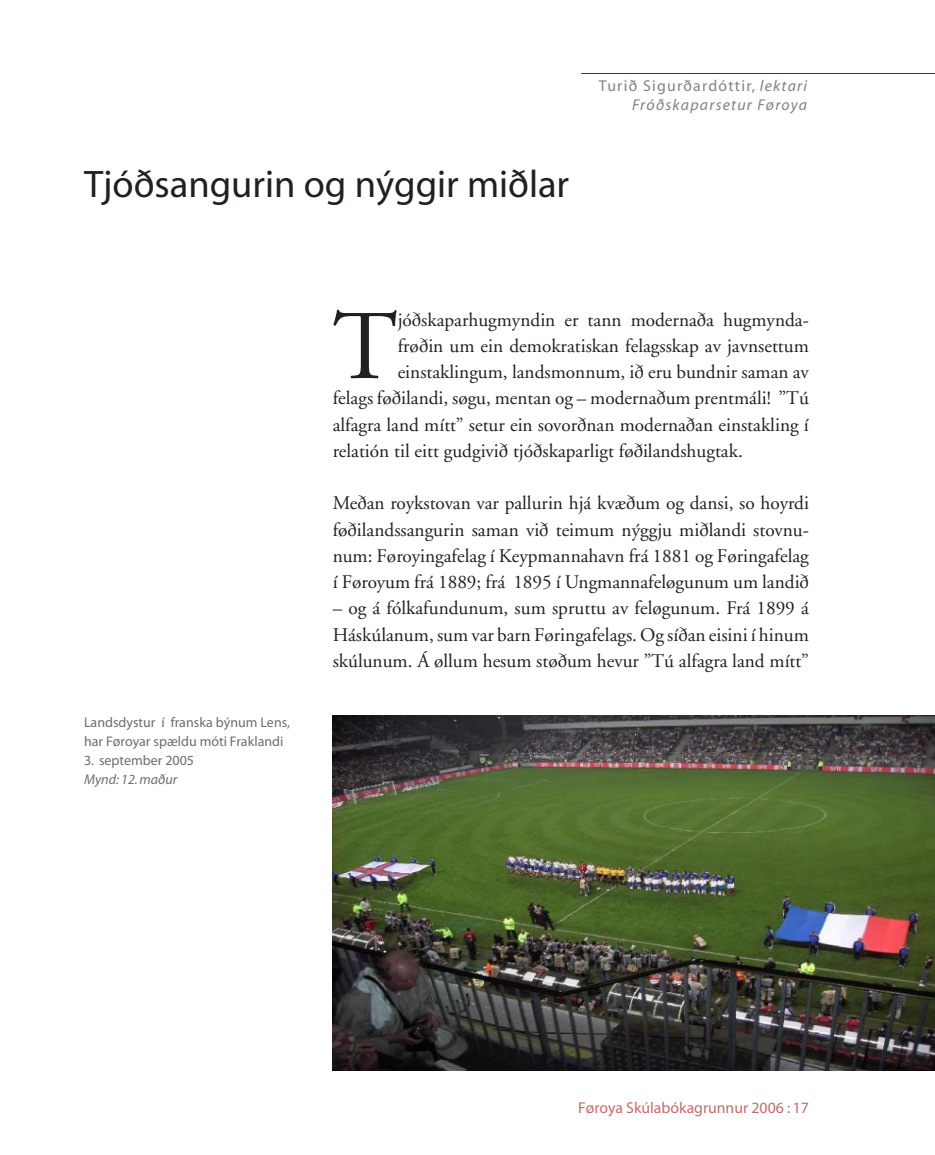
<style>
.page{position:relative;width:935px;height:1155px;background:#fff}
.page>*{position:absolute;margin:0;border:0;box-sizing:border-box;transform-origin:0 0}
.t1{font:98.35px "Adobe Garamond";color:#231f20}
.t2{font:38.5px "Myriad";color:#231f20}
.t3{font:19.25px/26.2px "Adobe Garamond";color:#231f20;text-align:justify}
.t4{font:italic 15.75px/18.9px "Myriad";letter-spacing:.08em;color:#808285;text-align:right}
.t5{font:15.75px "Myriad";color:#c56b6c}
.t6{font:14px/19.2px "Myriad";color:#6c6d70}
.t7{font:italic 14px "Myriad";color:#6c6d70}
.s1{font-style:normal}
</style>
<div class="page">
<hr style="left:581px;top:73px;width:353px;height:1px;background:#a40133">
<img style="left:332px;top:716px;width:602px;height:355px">
<h2 class="t2" style="left:84px;top:165px;width:486px">Tjóðsangurin og nýggir miðlar</h2>
<p class="t4" style="left:599px;top:77px;width:210px"><span class="s1">Turið Sigurðardóttir,</span> lektari<br>Fróðskaparsetur Føroya</p>
<p class="t6" style="left:84px;top:713px;width:207px">Landsdystur í franska býnum Lens, har Føroyar spældu móti Fraklandi</p>
<p class="t6" style="left:84px;top:751px;width:112px">3. september 2005</p>
<p class="t7" style="left:84px;top:773px;width:95px">Mynd: 12. maður</p>
<h1 class="t1" style="left:332px;top:294px;width:66px">T</h1>
<p class="t3" style="left:397px;top:307px;width:413px">jóðskaparhugmyndin er tann modernaða hugmynda-</p>
<p class="t3" style="left:397px;top:333px;width:413px">frøðin um ein demokratiskan felagsskap av javnsettum</p>
<p class="t3" style="left:397px;top:359px;width:413px">einstaklingum, landsmonnum, ið eru bundnir saman av</p>
<p class="t3" style="left:333px;top:386px;width:477px">felags føðilandi, søgu, mentan og – modernaðum prentmáli! ”Tú</p>
<p class="t3" style="left:333px;top:412px;width:477px">alfagra land mítt” setur ein sovorðnan modernaðan einstakling í</p>
<p class="t3" style="left:333px;top:438px;width:411px">relatión til eitt gudgivið tjóðskaparligt føðilandshugtak.</p>
<p class="t3" style="left:332px;top:491px;width:478px">Meðan roykstovan var pallurin hjá kvæðum og dansi, so hoyrdi føðilandssangurin saman við teimum nýggju miðlandi stovnu&shy;num: Føroyingafelag í Keypmannahavn frá 1881 og Føringafelag í Føroyum frá 1889; frá 1895 í Ungmannafeløgunum um landið</p>
<p class="t3" style="left:332px;top:596px;width:478px">– og á fólkafundunum, sum spruttu av feløgunum. Frá 1899 á Háskúlanum, sum var barn Føringafelags. Og síðan eisini í hinum skúlunum. Á øllum hesum støðum hevur ”Tú alfagra land mítt”</p>
<p class="t5" style="left:578px;top:1100px;width:232px">Føroya Skúlabókagrunnur 2006 : 17</p>
</div>
